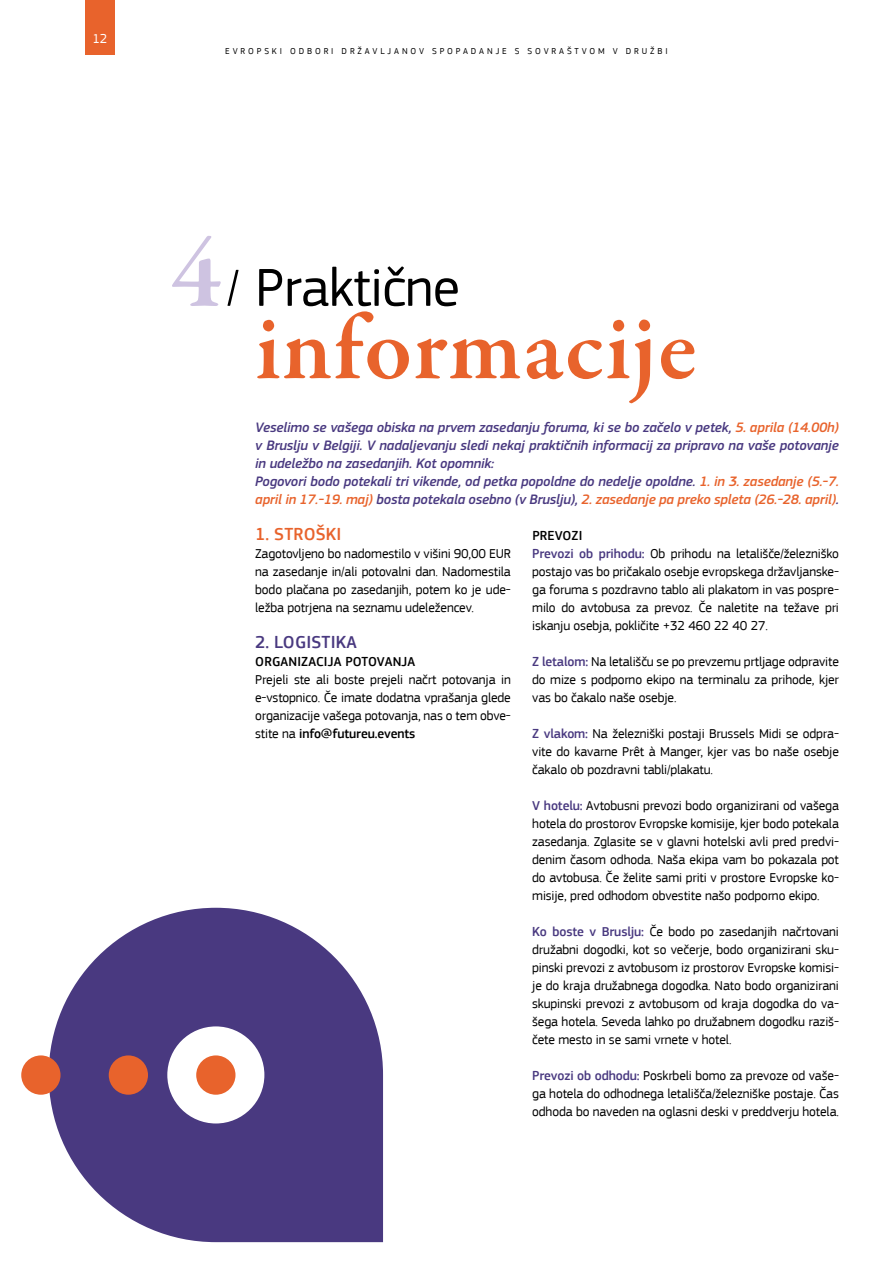
<style>
.page{position:relative;width:893px;height:1263px;background:#fff}
.page>*{position:absolute;margin:0;border:0;box-sizing:border-box;transform-origin:0 0}
.t1{font:600 94.5px "Garamond Premr Pro";letter-spacing:.015em;color:#e8632c}
.t2{font:55.5px "EC Square Sans Pro";letter-spacing:-.01em;color:#000}
.t3{font:500 18px "EC Square Sans Pro";letter-spacing:.01em;color:#493980}
.t4{font:500 18px "EC Square Sans Pro";letter-spacing:.01em;color:#e8632c}
.t5{font:italic 500 14.25px/18px "EC Square Sans Pro";letter-spacing:-.01em;color:#493980}
.t6{font:13.5px/18px "EC Square Sans Pro";letter-spacing:-.01em;color:#000;text-align:justify}
.t7{font:500 13.5px "EC Square Sans Pro";letter-spacing:.01em;color:#000}
.t8{font:13.5px "EC Square Sans Pro";color:#fff}
.t9{font:9px "EC Square Sans Pro";letter-spacing:.32em;color:#000}
.s1{color:#e8632c}
.s2{font-weight:500}
.s3{font-weight:500;color:#493980}
</style>
<div class="page">
<div style="left:85px;top:0;width:30px;height:54px;background:#e8632c"></div>
<svg style="left:227px;top:270px;width:12px;height:36px"></svg>
<svg style="left:49px;top:908px;width:334px;height:334px;fill:#493980"></svg>
<div style="left:21px;top:1055px;width:40px;height:40px;background:#e8632c;border-radius:50%"></div>
<div style="left:109px;top:1055px;width:39px;height:40px;background:#e8632c;border-radius:50%"></div>
<svg style="left:172px;top:236px;width:49px;height:70px"></svg>
<p class="t8" style="left:92px;top:30px;width:17px">12</p>
<p class="t9" style="left:225px;top:46px;width:444px">EVROPSKI ODBORI DRŽAVLJANOV SPOPADANJE S SOVRAŠTVOM V DRUŽBI</p>
<h2 class="t2" style="left:255px;top:255px;width:206px">Praktične</h2>
<h1 class="t1" style="left:255px;top:291px;width:443px">informacije</h1>
<p class="t5" style="left:255px;top:419px;width:585px">Veselimo se vašega obiska na prvem zasedanju foruma, ki se bo začelo v petek, <span class="s1">5. aprila (14.00h) </span>v Bruslju v Belgiji. V nadaljevanju sledi nekaj praktičnih informacij za pripravo na vaše potovanje in udeležbo na zasedanjih. Kot opomnik:<br>Pogovori bodo potekali tri vikende, od petka popoldne do nedelje opoldne. <span class="s1">1. in 3. zasedanje (5.-7. april in 17.-19. maj)</span> bosta potekala osebno (v Bruslju), <span class="s1">2. zasedanje pa preko spleta (26.-28. april)</span>.</p>
<h3 class="t4" style="left:255px;top:524px;width:88px">1. STROŠKI</h3>
<p class="t6" style="left:255px;top:545px;width:257px">Zagotovljeno bo nadomestilo v višini 90,00 EUR na zasedanje in/ali potovalni dan. Nadomestila bodo plačana po zasedanjih, potem ko je ude&shy;ležba potrjena na seznamu udeležencev.</p>
<h3 class="t3" style="left:255px;top:632px;width:103px">2. LOGISTIKA</h3>
<p class="t7" style="left:255px;top:654px;width:162px">ORGANIZACIJA POTOVANJA</p>
<p class="t6" style="left:255px;top:671px;width:257px">Prejeli ste ali boste prejeli načrt potovanja in e-vstopnico. Če imate dodatna vprašanja glede organizacije vašega potovanja, nas o tem obve&shy;stite na <span class="s2">info@futureu.events</span></p>
<p class="t6" style="left:532px;top:527px;width:308px;text-align:left"><span class="s2">PREVOZI<br></span><span class="s3">Prevozi ob prihodu:</span> Ob prihodu na letališče/železniško postajo vas bo pričakalo osebje evropskega državljanske&shy;ga foruma s pozdravno tablo ali plakatom in vas pospre&shy;milo do avtobusa za prevoz. Če naletite na težave pri iskanju osebja, pokličite +32 460 22 40 27.</p>
<p class="t6" style="left:532px;top:653px;width:308px"><span class="s3">Z letalom:</span> Na letališču se po prevzemu prtljage odpravite do mize s podporno ekipo na terminalu za prihode, kjer vas bo čakalo naše osebje.</p>
<p class="t6" style="left:532px;top:725px;width:308px"><span class="s3">Z vlakom:</span> Na železniški postaji Brussels Midi se odpra&shy;vite do kavarne Prêt à Manger, kjer vas bo naše osebje čakalo ob pozdravni tabli/plakatu.</p>
<p class="t6" style="left:532px;top:797px;width:308px"><span class="s3">V hotelu:</span> Avtobusni prevozi bodo organizirani od vašega hotela do prostorov Evropske komisije, kjer bodo potekala zasedanja. Zglasite se v glavni hotelski avli pred predvi&shy;denim časom odhoda. Naša ekipa vam bo pokazala pot do avtobusa. Če želite sami priti v prostore Evropske ko&shy;misije, pred odhodom obvestite našo podporno ekipo.</p>
<p class="t6" style="left:532px;top:923px;width:308px"><span class="s3">Ko boste v Bruslju:</span> Če bodo po zasedanjih načrtovani družabni dogodki, kot so večerje, bodo organizirani sku&shy;pinski prevozi z avtobusom iz prostorov Evropske komisi&shy;je do kraja družabnega dogodka. Nato bodo organizirani skupinski prevozi z avtobusom od kraja dogodka do va&shy;šega hotela. Seveda lahko po družabnem dogodku raziš&shy;čete mesto in se sami vrnete v hotel.</p>
<p class="t6" style="left:532px;top:1067px;width:308px"><span class="s3">Prevozi ob odhodu:</span> Poskrbeli bomo za prevoze od vaše&shy;ga hotela do odhodnega letališča/železniške postaje. Čas odhoda bo naveden na oglasni deski v preddverju hotela.</p>
</div>
